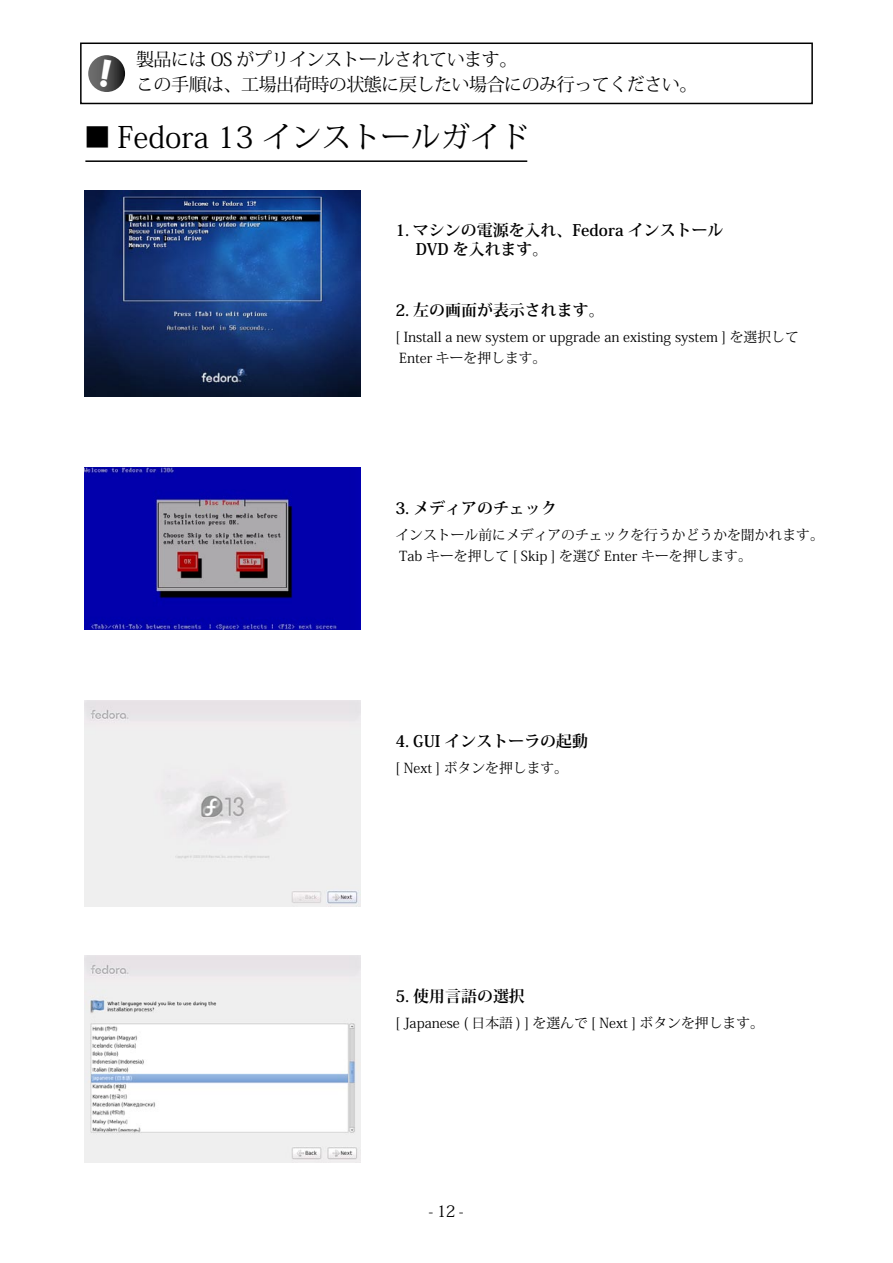
<style>
.page{position:relative;width:893px;height:1263px;background:#fff}
.page>*{position:absolute;margin:0;border:0;box-sizing:border-box;transform-origin:0 0}
.t1{font:34.05px "HGP Soei Kakupoptai";color:#fff}
.t2{font:29.7px "Koz Min Std";color:#000}
.t3{font:18px "Koz Min Std";letter-spacing:-.03em;color:#000}
.t4{font:700 15.9px "Koz Min Std";color:#000}
.t5{font:15.9px "Koz Min Std";color:#000}
.t6{font:13.8px "Koz Min Std";color:#000}
.s1{font-weight:700;font-size:26.55px}
</style>
<div class="page">
<hr style="left:85px;top:160px;width:442px;height:2px;background:#000">
<img style="left:84px;top:190px;width:277px;height:206px">
<img style="left:84px;top:468px;width:277px;height:161px">
<img style="left:84px;top:701px;width:277px;height:206px">
<div style="left:80px;top:43px;width:733px;height:61px;border:2px solid #000"></div>
<svg style="left:88px;top:55px;width:37px;height:37px"></svg>
<img style="left:84px;top:956px;width:277px;height:206px">
<p class="t1" style="left:88px;top:57px;width:36px">！</p>
<p class="t3" style="left:136px;top:48px;width:383px">製品には OS がプリインストールされています。</p>
<p class="t3" style="left:136px;top:73px;width:563px">この手順は、工場出荷時の状態に戻したい場合にのみ行ってください。</p>
<p class="t2" style="left:84px;top:119px;width:447px"><span class="s1">■</span> Fedora 13 インストールガイド</p>
<p class="t4" style="left:395px;top:220px;width:330px">1. マシンの電源を入れ、Fedora インストール</p>
<p class="t4" style="left:395px;top:239px;width:154px">　 DVD を入れます。</p>
<p class="t4" style="left:395px;top:300px;width:211px">2. 左の画面が表示されます。</p>
<p class="t6" style="left:395px;top:328px;width:405px">[ Install a new system or upgrade an existing system ] を選択して</p>
<p class="t6" style="left:399px;top:349px;width:149px">Enter キーを押します。</p>
<p class="t4" style="left:395px;top:498px;width:163px">3. メディアのチェック</p>
<p class="t6" style="left:395px;top:526px;width:430px">インストール前にメディアのチェックを行うかどうかを聞かれます。</p>
<p class="t6" style="left:399px;top:547px;width:354px">Tab キーを押して [ Skip ] を選び Enter キーを押します。</p>
<p class="t4" style="left:395px;top:730px;width:194px">4. GUI インストーラの起動</p>
<p class="t6" style="left:395px;top:759px;width:174px">[ Next ] ボタンを押します。</p>
<p class="t4" style="left:395px;top:985px;width:131px">5. 使用言語の選択</p>
<p class="t6" style="left:395px;top:1014px;width:370px">[ Japanese ( 日本語 ) ] を選んで [ Next ] ボタンを押します。</p>
<p class="t5" style="left:429px;top:1201px;width:37px">- 12 -</p>
</div>
